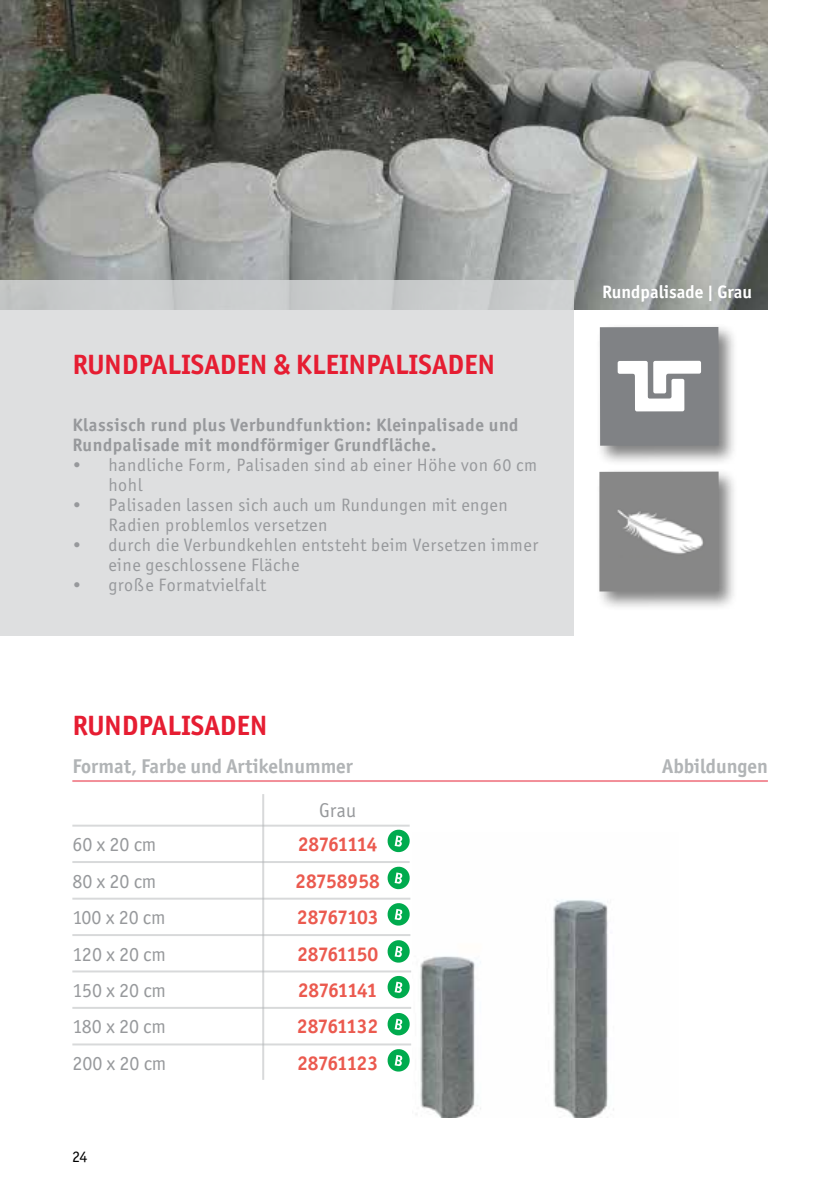
<style>
.page{position:relative;width:840px;height:1191px;background:#fff}
.page>*{position:absolute;margin:0;border:0;box-sizing:border-box;transform-origin:0 0}
.t1{font:700 28px "Officina Sans ITC Std";color:#e61d32}
.t2{font:20px/36.4px "Officina Sans ITC Std";color:#97999c;text-align:justify}
.t3{font:700 20px/36.4px "Officina Sans ITC Std";letter-spacing:-.035em;color:#eb5a4f;text-align:justify}
.t4{font:700 20px "Officina Sans ITC Std";color:#b1b4b6}
.t5{font:700 20px "Officina Sans ITC Std";letter-spacing:-.055em;color:#eb5a4f}
.t6{font:700 20px "Officina Sans ITC Std";color:#eb5a4f}
.t7{font:18px/20px "Officina Sans ITC Std";letter-spacing:.03em;color:#97999c}
.t8{font:700 18px/20px "Officina Sans ITC Std";letter-spacing:.03em;color:#97999c}
.t9{font:700 18px "Officina Sans ITC Std";color:#fff}
.t10{font:16px "Officina Sans ITC Std";color:#000}
</style>
<div class="page">
<hr style="left:72px;top:780px;width:695px;height:2px;background:#e61d32">
<img style="left:0;top:0;width:767px;height:310px">
<svg style="left:0;top:281px;width:573px;height:355px;background:#dcddde"></svg>
<div style="left:595px;top:323px;width:143px;height:144px;background:#000;opacity:.5"></div>
<svg style="left:599px;top:327px;width:119px;height:119px"></svg>
<div style="left:595px;top:467px;width:143px;height:144px;background:#000;opacity:.5"></div>
<img style="left:599px;top:471px;width:119px;height:120px">
<hr style="left:72px;top:824px;width:337px;height:2px;background:#b1b4b6">
<hr style="left:262px;top:794px;width:2px;height:285px;background:#b1b4b6">
<hr style="left:72px;top:861px;width:337px;height:2px;background:#b1b4b6">
<hr style="left:72px;top:897px;width:338px;height:2px;background:#b1b4b6">
<hr style="left:72px;top:934px;width:338px;height:2px;background:#b1b4b6">
<hr style="left:72px;top:970px;width:339px;height:2px;background:#b1b4b6">
<hr style="left:72px;top:1007px;width:339px;height:2px;background:#b1b4b6">
<hr style="left:72px;top:1043px;width:339px;height:2px;background:#b1b4b6">
<img style="left:416px;top:900px;width:198px;height:218px">
<svg style="left:387px;top:829px;width:23px;height:24px"></svg>
<svg style="left:387px;top:866px;width:23px;height:24px"></svg>
<svg style="left:387px;top:903px;width:23px;height:23px"></svg>
<svg style="left:387px;top:940px;width:23px;height:23px"></svg>
<svg style="left:387px;top:975px;width:23px;height:24px"></svg>
<svg style="left:387px;top:1013px;width:23px;height:23px"></svg>
<svg style="left:387px;top:1049px;width:23px;height:23px"></svg>
<h1 class="t1" style="left:72px;top:347px;width:424px">RUN DPALISADEN &amp; Kleinpalisaden</h1>
<p class="t8" style="left:72px;top:415px;width:447px">Klassisch rund plus Verbundfunktion: Kleinpalisade und<br>Rundpalisade mit mondförmiger Grundfläche.</p>
<p class="t7" style="left:108px;top:455px;width:430px;text-indent:-36px">• handliche Form, Palisaden sind ab einer Höhe von 60 cm hohl</p>
<p class="t7" style="left:108px;top:495px;width:400px;text-indent:-36px">• Palisaden lassen sich auch um Rundungen mit engen<br>Radien problemlos versetzen</p>
<p class="t7" style="left:108px;top:535px;width:431px;text-indent:-36px">• durch die Verbundkehlen entsteht beim Versetzen immer eine geschlossene Fläche</p>
<p class="t7" style="left:72px;top:575px;width:195px">• große Formatvielfalt</p>
<h1 class="t1" style="left:72px;top:708px;width:179px">RUN DPALISADEN</h1>
<p class="t4" style="left:72px;top:753px;width:282px">Format, Farbe und Artikelnummer</p>
<p class="t2" style="left:319px;top:791px;width:38px">Grau</p>
<p class="t2" style="left:72px;top:826px;width:85px">60 x 20 cm</p>
<p class="t5" style="left:297px;top:832px;width:81px">28761114</p>
<p class="t2" style="left:72px;top:862px;width:85px">80 x 20 cm</p>
<p class="t6" style="left:295px;top:868px;width:86px">28758958</p>
<p class="t2" style="left:72px;top:899px;width:95px">100 x 20 cm 120 x 20 cm 150 x 20 cm 180 x 20 cm 200 x 20 cm</p>
<p class="t3" style="left:297px;top:899px;width:83px">28767103<br>28761150<br>28761141<br>28761132<br>28761123</p>
<p class="t10" style="left:72px;top:1147px;width:17px">24</p>
<p class="t9" style="left:602px;top:281px;width:151px">Rundpalisade | Grau</p>
<p class="t4" style="left:661px;top:753px;width:107px">Abbildungen</p>
</div>
